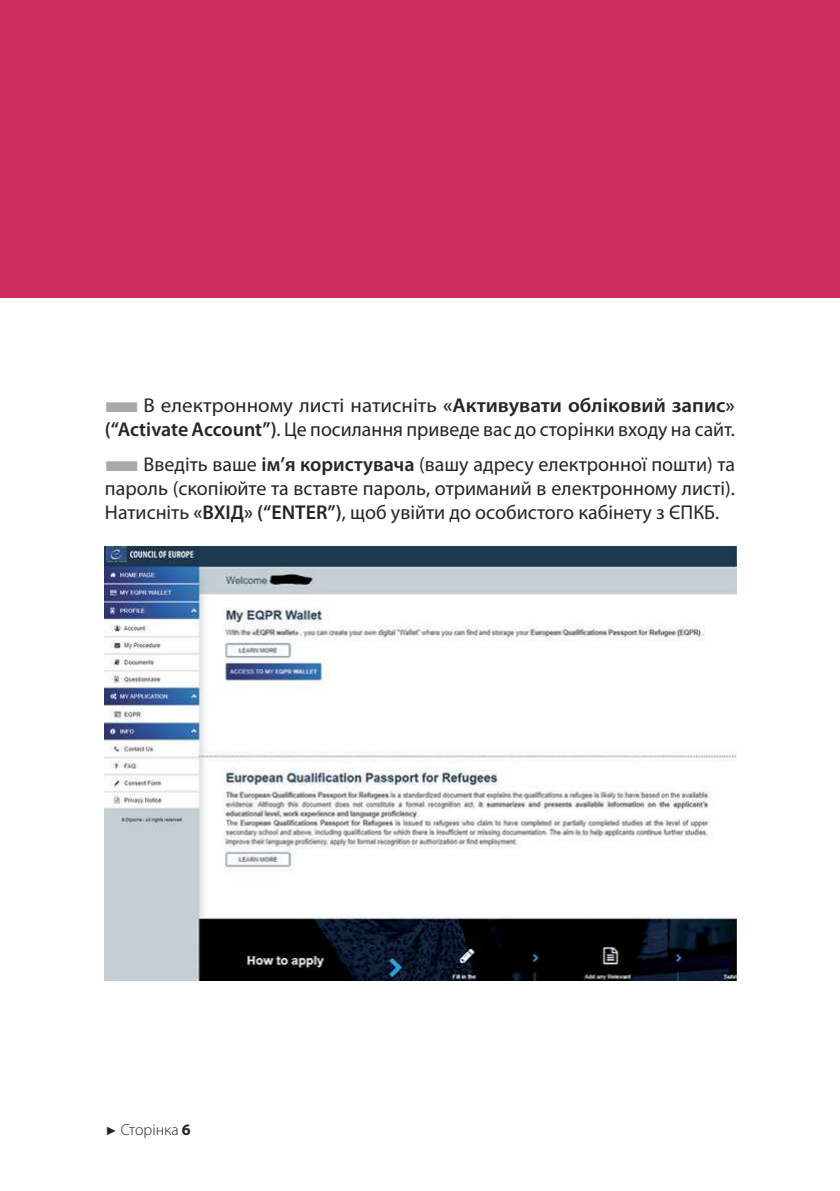
<style>
.page{position:relative;width:840px;height:1191px;background:#fff}
.page>*{position:absolute;margin:0;border:0;box-sizing:border-box;transform-origin:0 0}
.t1{font:20px/24px "Myriad Pro";color:#272425;text-align:justify}
.t2{font:20px/24px "Myriad Pro";color:#272425;scale:1.05 1}
.t3{font:300 16px "Myriad Pro";color:#272425}
.s1{color:#a6a8aa}
.s2{font-weight:600}
.s3{font-family:"Arial";font-weight:400;font-size:12px}
.s4{font-weight:700}
</style>
<div class="page">
<img style="left:105px;top:546px;width:630px;height:434px">
<div style="left:0;top:0;width:839px;height:298px;background:#cd2d5c"></div>
<hr style="left:839px;top:0;width:1px;height:298px;background:#e09a9d">
<p class="t2" style="left:105px;top:395px;width:601px"><span class="s1">■</span>В електронному листі натисніть <span class="s2">«Активувати обліковий запис» (“Activate Account”)</span>. Це посилання приведе вас до сторінки входу на сайт.</p>
<p class="t1" style="left:105px;top:454px;width:631px"><span class="s1">■</span>Введіть ваше <span class="s2">ім’я користувача</span> (вашу адресу електронної пошти) та пароль (скопіюйте та вставте пароль, отриманий в електронному листі).<br>Натисніть <span class="s2">«ВХІД» (“ENTER”)</span>, щоб увійти до особистого кабінету з ЄПКБ.</p>
<p class="t3" style="left:105px;top:1120px;width:87px"><span class="s3">►</span> Сторінка <span class="s4">6</span></p>
</div>
